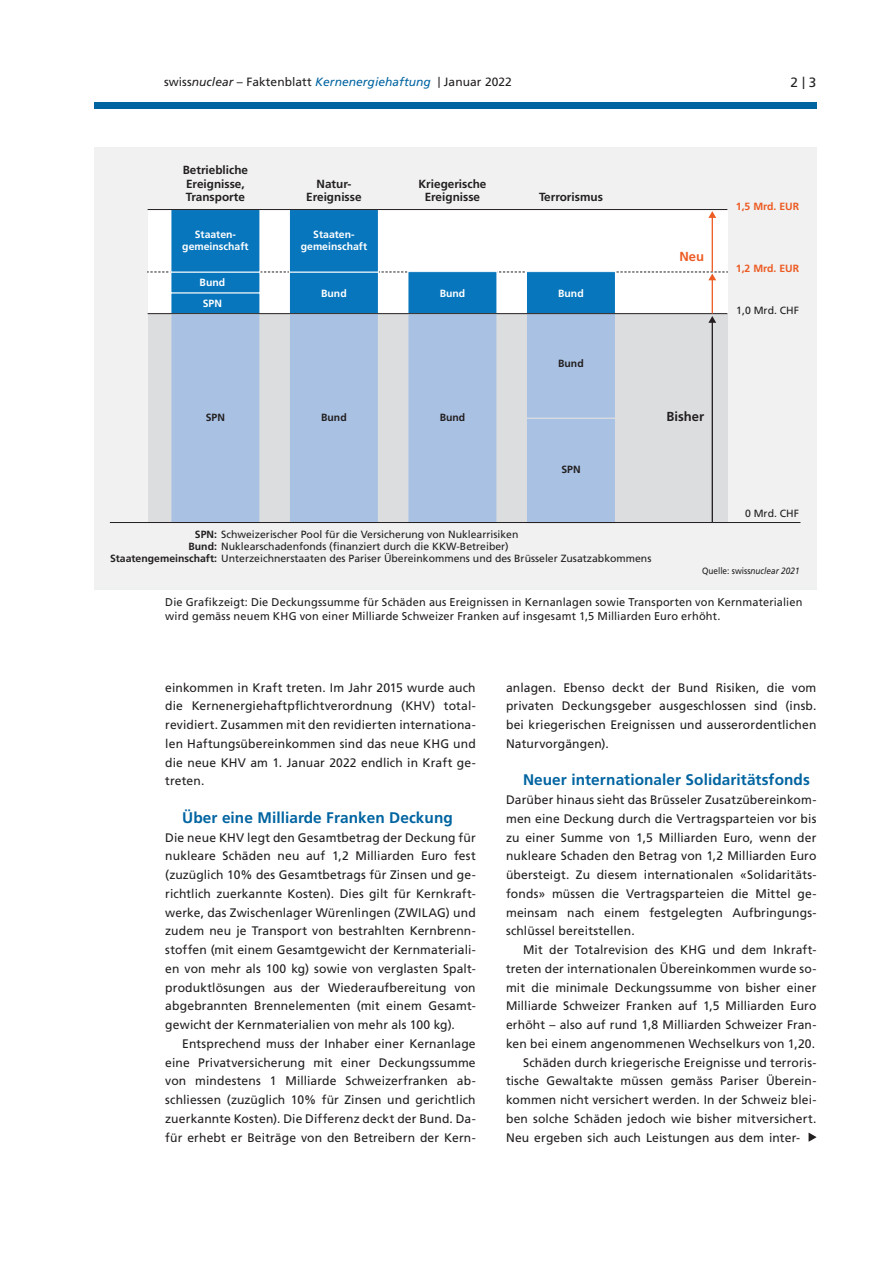
<style>
.page{position:relative;width:893px;height:1263px;background:#fff}
.page>*{position:absolute;margin:0;border:0;box-sizing:border-box;transform-origin:0 0}
.t1{font:700 15.3px "Frutiger LT Std";letter-spacing:.005em;color:#0064a1}
.t2{font:13.5px "Frutiger LT Std";color:#231f20}
.t3{font:700 13.05px "Frutiger LT Std";color:#231f20}
.t4{font:700 13.05px "Frutiger LT Std";color:#ed5c25}
.t5{font:12.3px/18.8px "Frutiger LT Std";letter-spacing:.01em;color:#231f20;text-align:justify}
.t6{font:12px "Frutiger LT Std";letter-spacing:.005em;color:#231f20}
.t7{font:700 11.7px/13px "Frutiger LT Std";color:#231f20;text-align:center}
.t8{font:11.25px/13.5px "Frutiger LT Std";letter-spacing:.015em;color:#231f20}
.t9{font:10.5px "Frutiger LT Std";color:#231f20}
.t10{font:700 10.5px/11.7px "Frutiger LT Std";color:#fff;text-align:center}
.t11{font:700 10.5px "Frutiger LT Std";color:#ed5c25}
.t12{font:700 10.5px "Frutiger LT Std";color:#231f20}
.t13{font:9.15px "Frutiger LT Std";color:#231f20;scale:.9 1}
.s1{font-style:italic}
.s2{font-style:italic;color:#0064a1}
.s3{font-family:"Antenna";font-stretch:extra-condensed}
.s4{font-weight:700}
</style>
<div class="page">
<div style="left:94px;top:102px;width:722px;height:6px;background:#0064a1"></div>
<div style="left:94px;top:148px;width:722px;height:438px;background:#f0f1f0"></div>
<div style="left:148px;top:209px;width:579px;height:105px;background:#fff"></div>
<div style="left:148px;top:314px;width:579px;height:209px;background:#dcdddf"></div>
<div style="left:171px;top:314px;width:89px;height:208px;background:#a9c2e4"></div>
<div style="left:170px;top:313px;width:90px;height:210px;border:1px solid #dcdddf"></div>
<div style="left:171px;top:293px;width:89px;height:21px;background:#0776bd"></div>
<div style="left:171px;top:272px;width:89px;height:21px;background:#0776bd"></div>
<div style="left:171px;top:210px;width:89px;height:62px;background:#0776bd"></div>
<div style="left:289px;top:314px;width:89px;height:208px;background:#a9c2e4"></div>
<div style="left:289px;top:313px;width:90px;height:210px;border:1px solid #dcdddf"></div>
<div style="left:289px;top:272px;width:89px;height:42px;background:#0776bd"></div>
<div style="left:289px;top:271px;width:90px;height:43px;border:1px solid #fff"></div>
<div style="left:289px;top:210px;width:89px;height:62px;background:#0776bd"></div>
<div style="left:289px;top:209px;width:90px;height:63px;border:1px solid #fff"></div>
<div style="left:408px;top:314px;width:89px;height:208px;background:#a9c2e4"></div>
<div style="left:407px;top:313px;width:90px;height:210px;border:1px solid #dcdddf"></div>
<div style="left:408px;top:272px;width:89px;height:42px;background:#0776bd"></div>
<div style="left:407px;top:271px;width:90px;height:43px;border:1px solid #fff"></div>
<div style="left:526px;top:272px;width:89px;height:42px;background:#0776bd"></div>
<div style="left:526px;top:271px;width:90px;height:43px;border:1px solid #fff"></div>
<div style="left:526px;top:314px;width:89px;height:104px;background:#a9c2e4"></div>
<div style="left:526px;top:313px;width:90px;height:106px;border:1px solid #dcdddf"></div>
<div style="left:526px;top:418px;width:89px;height:105px;background:#a9c2e4"></div>
<div style="left:526px;top:418px;width:90px;height:105px;border:1px solid #dcdddf"></div>
<hr style="left:110px;top:522px;width:690px;height:1px;background:#231f20">
<hr style="left:148px;top:209px;width:579px;height:1px;background:#231f20">
<hr style="left:148px;top:313px;width:579px;height:1px;background:#231f20">
<hr style="left:712px;top:322px;width:1px;height:200px;background:#231f20">
<svg style="left:708px;top:316px;width:8px;height:7px"></svg>
<hr style="left:712px;top:217px;width:1px;height:55px;background:#ed5c25">
<svg style="left:708px;top:211px;width:8px;height:7px"></svg>
<hr style="left:712px;top:279px;width:1px;height:34px;background:#ed5c25">
<svg style="left:148px;top:271px;width:580px;height:9px"></svg>
<svg style="left:809px;top:1132px;width:7px;height:10px"></svg>
<p class="t6" style="left:164px;top:75px;width:349px">swiss<span class="s1">nuclear</span> – Faktenblatt <span class="s2">Kernenergiehaftung</span> <span class="s3">|</span> Januar 2022</p>
<p class="t2" style="left:791px;top:75px;width:27px">2 <span class="s3">|</span> 3</p>
<p class="t7" style="left:183px;top:164px;width:67px;text-align:left">Betriebliche<br>Ereignisse,<br>Transporte</p>
<p class="t10" style="left:182px;top:228px;width:68px">Staaten&shy;gemeinschaft</p>
<p class="t10" style="left:200px;top:277px;width:27px">Bund</p>
<p class="t10" style="left:203px;top:297px;width:21px">SPN</p>
<p class="t12" style="left:206px;top:411px;width:21px">SPN</p>
<p class="t7" style="left:306px;top:177px;width:57px">Natur-<br>Ereignisse</p>
<p class="t7" style="left:418px;top:177px;width:70px">Kriegerische<br>Ereignisse</p>
<p class="t10" style="left:301px;top:228px;width:68px">Staaten&shy;gemeinschaft</p>
<p class="t7" style="left:539px;top:190px;width:65px">Terrorismus</p>
<p class="t10" style="left:321px;top:287px;width:27px">Bund</p>
<p class="t10" style="left:440px;top:287px;width:27px">Bund</p>
<p class="t10" style="left:558px;top:287px;width:27px">Bund</p>
<p class="t12" style="left:321px;top:411px;width:27px">Bund</p>
<p class="t12" style="left:440px;top:411px;width:27px">Bund</p>
<p class="t12" style="left:558px;top:357px;width:27px">Bund</p>
<p class="t12" style="left:561px;top:463px;width:21px">SPN</p>
<p class="t4" style="left:679px;top:249px;width:26px">Neu</p>
<p class="t3" style="left:666px;top:409px;width:39px">Bisher</p>
<p class="t9" style="left:195px;top:528px;width:325px"><span class="s4">SPN:</span> Schweizerischer Pool für die Versicherung von Nuklearrisiken</p>
<p class="t9" style="left:189px;top:540px;width:322px"><span class="s4">Bund:</span> Nuklearschadenfonds (finanziert durch die KKW-Betreiber)</p>
<p class="t9" style="left:110px;top:552px;width:543px"><span class="s4">Staatengemeinschaft:</span> Unterzeichnerstaaten des Pariser Übereinkommens und des Brüsseler Zusatzabkommens</p>
<p class="t11" style="left:736px;top:200px;width:65px">1,5 Mrd. EUR</p>
<p class="t11" style="left:736px;top:262px;width:65px">1,2 Mrd. EUR</p>
<p class="t9" style="left:736px;top:304px;width:64px">1,0 Mrd. CHF</p>
<p class="t9" style="left:745px;top:507px;width:56px">0 Mrd. CHF</p>
<p class="t13" style="left:702px;top:565px;width:110px">Quelle: swiss<span class="s1">nuclear 2021</span></p>
<p class="t8" style="left:165px;top:596px;width:639px">Die Grafikzeigt: Die Deckungssumme für Schäden aus Ereignissen in Kernanlagen sowie Transporten von Kernmaterialien wird gemäss neuem KHG von einer Milliarde Schweizer Franken auf insgesamt 1,5 Milliarden Euro erhöht.</p>
<p class="t5" style="left:165px;top:678px;width:312px">einkommen in Kraft treten. Im Jahr 2015 wurde auch die Kernenergiehaftpflichtverordnung (KHV) total&shy;revidiert. Zusammen mit den revidierten internationa&shy;len Haftungsübereinkommen sind das neue KHG und die neue KHV am 1. Januar 2022 endlich in Kraft ge&shy;treten.</p>
<p class="t1" style="left:182px;top:808px;width:272px">Über eine Milliarde Franken Deckung</p>
<p class="t5" style="left:165px;top:828px;width:312px">Die neue KHV legt den Gesamtbetrag der Deckung für nukleare Schäden neu auf 1,2 Milliarden Euro fest (zuzüglich 10% des Gesamtbetrags für Zinsen und ge&shy;richtlich zuerkannte Kosten). Dies gilt für Kernkraft&shy;werke, das Zwischenlager Würenlingen (ZWILAG) und zudem neu je Transport von bestrahlten Kernbrenn&shy;stoffen (mit einem Gesamtgewicht der Kernmateriali&shy;en von mehr als 100 kg) sowie von verglasten Spalt&shy;produktlösungen aus der Wiederaufbereitung von abgebrannten Brennelementen (mit einem Gesamt&shy;gewicht der Kernmaterialien von mehr als 100 kg).</p>
<p class="t5" style="left:165px;top:1034px;width:312px;text-indent:17px">Entsprechend muss der Inhaber einer Kernanlage eine Privatversicherung mit einer Deckungssumme von mindestens 1 Milliarde Schweizerfranken ab&shy;schliessen (zuzüglich 10% für Zinsen und gerichtlich zuerkannte Kosten). Die Differenz deckt der Bund. Da&shy;für erhebt er Beiträge von den Betreibern der Kern-</p>
<p class="t5" style="left:506px;top:678px;width:312px">anlagen. Ebenso deckt der Bund Risiken, die vom privaten Deckungsgeber ausgeschlossen sind (insb. bei kriegerischen Ereignissen und ausserordentlichen Naturvorgängen).</p>
<p class="t1" style="left:523px;top:771px;width:288px">Neuer internationaler Solidaritätsfonds</p>
<p class="t5" style="left:506px;top:790px;width:312px">Darüber hinaus sieht das Brüsseler Zusatzübereinkom&shy;men eine Deckung durch die Vertragsparteien vor bis zu einer Summe von 1,5 Milliarden Euro, wenn der nukleare Schaden den Betrag von 1,2 Milliarden Euro übersteigt. Zu diesem internationalen «Solidaritäts&shy;fonds» müssen die Vertragsparteien die Mittel ge&shy;meinsam nach einem festgelegten Aufbringungs&shy;schlüssel bereitstellen.</p>
<p class="t5" style="left:523px;top:940px;width:294px">Mit der Totalrevision des KHG und dem Inkraft-</p>
<p class="t5" style="left:506px;top:959px;width:312px">treten der internationalen Übereinkommen wurde so-</p>
<p class="t5" style="left:506px;top:978px;width:312px">mit die minimale Deckungssumme von bisher einer</p>
<p class="t5" style="left:506px;top:997px;width:312px">Milliarde Schweizer Franken auf 1,5 Milliarden Euro</p>
<p class="t5" style="left:506px;top:1015px;width:312px">erhöht – also auf rund 1,8 Milliarden Schweizer Fran-</p>
<p class="t5" style="left:506px;top:1034px;width:311px">ken bei einem angenommenen Wechselkurs von 1,20.</p>
<p class="t5" style="left:523px;top:1053px;width:295px">Schäden durch kriegerische Ereignisse und terroris-</p>
<p class="t5" style="left:506px;top:1072px;width:312px">tische Gewaltakte müssen gemäss Pariser Überein-</p>
<p class="t5" style="left:506px;top:1090px;width:312px">kommen nicht versichert werden. In der Schweiz blei-</p>
<p class="t5" style="left:506px;top:1109px;width:312px">ben solche Schäden jedoch wie bisher mitversichert.</p>
<p class="t5" style="left:506px;top:1128px;width:296px">Neu ergeben sich auch Leistungen aus dem inter-</p>
</div>
